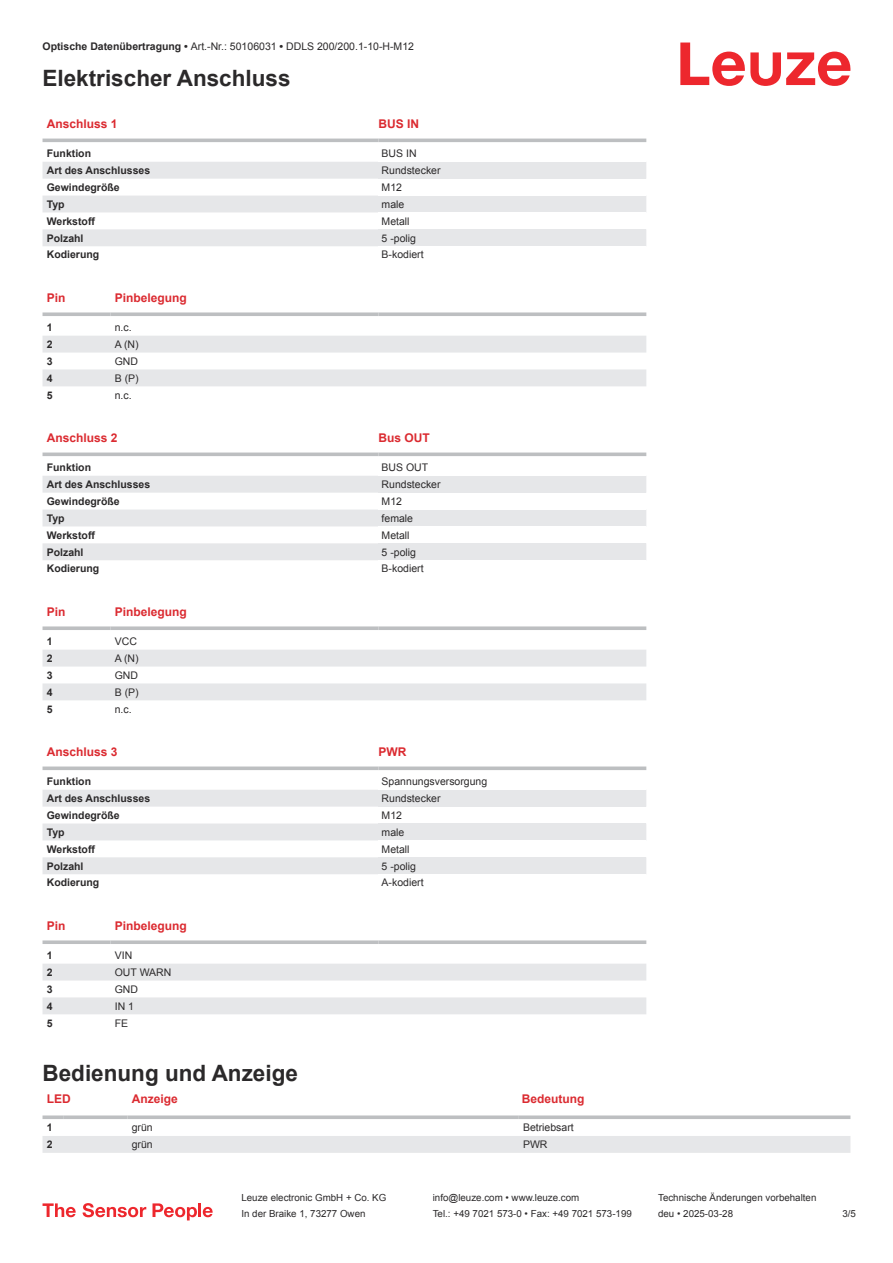
<style>
.page{position:relative;width:893px;height:1263px;background:#fff}
.page>*{position:absolute;margin:0;border:0;box-sizing:border-box;transform-origin:0 0}
.t1{font:700 22.5px "Arial";color:#2b292a}
.t2{font:700 12px "Arial";color:#db2a30}
.t3{font:10.5px "Arial";color:#2b292a}
.t4{font:700 10.5px "Arial";color:#2b292a}
.t5{font:9.75px "Arial";color:#2b292a}
.s1{font-weight:700}
</style>
<div class="page">
<svg style="left:680px;top:43px;width:170px;height:43px"></svg>
<svg style="left:43px;top:138px;width:603px;height:1px"></svg>
<svg style="left:43px;top:162px;width:335px;height:84px;fill:#e6e7e9"></svg>
<hr style="left:43px;top:139px;width:335px;height:3px;background:#bdbfc1">
<hr style="left:378px;top:139px;width:268px;height:3px;background:#bdbfc1">
<div style="left:378px;top:162px;width:268px;height:17px;background:#e6e7e9"></div>
<div style="left:378px;top:196px;width:268px;height:16px;background:#e6e7e9"></div>
<div style="left:378px;top:229px;width:268px;height:17px;background:#e6e7e9"></div>
<svg style="left:43px;top:336px;width:603px;height:50px"></svg>
<svg style="left:43px;top:312px;width:68px;height:4px"></svg>
<svg style="left:111px;top:312px;width:267px;height:4px"></svg>
<svg style="left:378px;top:312px;width:268px;height:4px"></svg>
<svg style="left:43px;top:476px;width:335px;height:84px;fill:#e6e7e9"></svg>
<svg style="left:43px;top:452px;width:335px;height:4px"></svg>
<svg style="left:378px;top:452px;width:268px;height:4px"></svg>
<div style="left:378px;top:476px;width:268px;height:17px;background:#e6e7e9"></div>
<div style="left:378px;top:509px;width:268px;height:17px;background:#e6e7e9"></div>
<div style="left:378px;top:543px;width:268px;height:17px;background:#e6e7e9"></div>
<svg style="left:43px;top:650px;width:603px;height:50px"></svg>
<svg style="left:43px;top:626px;width:68px;height:4px"></svg>
<svg style="left:111px;top:626px;width:267px;height:4px"></svg>
<svg style="left:378px;top:626px;width:268px;height:4px"></svg>
<svg style="left:43px;top:790px;width:335px;height:84px;fill:#e6e7e9"></svg>
<svg style="left:43px;top:766px;width:335px;height:4px"></svg>
<svg style="left:378px;top:766px;width:268px;height:4px"></svg>
<div style="left:378px;top:790px;width:268px;height:17px;background:#e6e7e9"></div>
<div style="left:378px;top:823px;width:268px;height:17px;background:#e6e7e9"></div>
<div style="left:378px;top:857px;width:268px;height:17px;background:#e6e7e9"></div>
<svg style="left:43px;top:964px;width:603px;height:50px"></svg>
<svg style="left:43px;top:940px;width:68px;height:4px"></svg>
<svg style="left:111px;top:940px;width:267px;height:4px"></svg>
<svg style="left:378px;top:940px;width:268px;height:4px"></svg>
<div style="left:43px;top:1136px;width:807px;height:17px;background:#e6e7e9"></div>
<svg style="left:43px;top:1115px;width:21px;height:4px"></svg>
<svg style="left:64px;top:1115px;width:64px;height:4px"></svg>
<svg style="left:128px;top:1115px;width:391px;height:4px;background:#c5c6c8"></svg>
<svg style="left:519px;top:1115px;width:331px;height:4px"></svg>
<svg style="left:43px;top:1203px;width:33px;height:14px"></svg>
<svg style="left:83px;top:1203px;width:63px;height:14px"></svg>
<svg style="left:153px;top:1203px;width:44px;height:17px"></svg>
<hr style="left:198px;top:1203px;width:3px;height:14px;background:#ed272d">
<svg style="left:203px;top:1207px;width:10px;height:10px"></svg>
<p class="t3" style="left:43px;top:43px;width:373px"><span class="s1">Optische Datenübertragung •</span> Art.-Nr.: 50106031 <span class="s1">•</span> DDLS 200/200.1-10-H-M12</p>
<h1 class="t1" style="left:43px;top:70px;width:250px">Elektrischer Anschluss</h1>
<p class="t2" style="left:47px;top:119px;width:72px">Anschluss 1</p>
<p class="t2" style="left:378px;top:119px;width:42px">BUS IN</p>
<p class="t4" style="left:47px;top:149px;width:46px">Funktion</p>
<p class="t3" style="left:382px;top:149px;width:37px">BUS IN</p>
<p class="t4" style="left:47px;top:166px;width:105px">Art des Anschlusses</p>
<p class="t3" style="left:382px;top:166px;width:60px">Rundstecker</p>
<p class="t4" style="left:47px;top:183px;width:74px">Gewindegröße</p>
<p class="t3" style="left:382px;top:183px;width:22px">M12</p>
<p class="t4" style="left:47px;top:200px;width:19px">Typ</p>
<p class="t3" style="left:382px;top:200px;width:24px">male</p>
<p class="t4" style="left:47px;top:217px;width:50px">Werkstoff</p>
<p class="t3" style="left:382px;top:217px;width:30px">Metall</p>
<p class="t4" style="left:47px;top:234px;width:38px">Polzahl</p>
<p class="t3" style="left:382px;top:234px;width:36px">5 -polig</p>
<p class="t4" style="left:47px;top:251px;width:54px">Kodierung</p>
<p class="t3" style="left:382px;top:251px;width:44px">B-kodiert</p>
<p class="t2" style="left:47px;top:293px;width:20px">Pin</p>
<p class="t2" style="left:115px;top:293px;width:74px">Pinbelegung</p>
<p class="t4" style="left:47px;top:323px;width:7px">1</p>
<p class="t3" style="left:115px;top:323px;width:18px">n.c.</p>
<p class="t4" style="left:47px;top:340px;width:7px">2</p>
<p class="t3" style="left:115px;top:340px;width:25px">A (N)</p>
<p class="t4" style="left:47px;top:357px;width:7px">3</p>
<p class="t3" style="left:115px;top:357px;width:25px">GND</p>
<p class="t4" style="left:47px;top:374px;width:7px">4</p>
<p class="t3" style="left:115px;top:374px;width:25px">B (P)</p>
<p class="t4" style="left:47px;top:391px;width:7px">5</p>
<p class="t3" style="left:115px;top:391px;width:18px">n.c.</p>
<p class="t2" style="left:47px;top:433px;width:72px">Anschluss 2</p>
<p class="t2" style="left:378px;top:433px;width:53px">Bus OUT</p>
<p class="t4" style="left:47px;top:463px;width:46px">Funktion</p>
<p class="t3" style="left:382px;top:463px;width:48px">BUS OUT</p>
<p class="t4" style="left:47px;top:480px;width:105px">Art des Anschlusses</p>
<p class="t3" style="left:382px;top:480px;width:60px">Rundstecker</p>
<p class="t4" style="left:47px;top:497px;width:74px">Gewindegröße</p>
<p class="t3" style="left:382px;top:497px;width:22px">M12</p>
<p class="t4" style="left:47px;top:514px;width:19px">Typ</p>
<p class="t3" style="left:382px;top:514px;width:33px">female</p>
<p class="t4" style="left:47px;top:531px;width:50px">Werkstoff</p>
<p class="t3" style="left:382px;top:531px;width:30px">Metall</p>
<p class="t4" style="left:47px;top:548px;width:38px">Polzahl</p>
<p class="t3" style="left:382px;top:548px;width:36px">5 -polig</p>
<p class="t4" style="left:47px;top:565px;width:54px">Kodierung</p>
<p class="t3" style="left:382px;top:565px;width:44px">B-kodiert</p>
<p class="t2" style="left:47px;top:607px;width:20px">Pin</p>
<p class="t2" style="left:115px;top:607px;width:74px">Pinbelegung</p>
<p class="t4" style="left:47px;top:637px;width:7px">1</p>
<p class="t3" style="left:115px;top:637px;width:24px">VCC</p>
<p class="t4" style="left:47px;top:654px;width:7px">2</p>
<p class="t3" style="left:115px;top:654px;width:25px">A (N)</p>
<p class="t4" style="left:47px;top:671px;width:7px">3</p>
<p class="t3" style="left:115px;top:671px;width:25px">GND</p>
<p class="t4" style="left:47px;top:688px;width:7px">4</p>
<p class="t3" style="left:115px;top:688px;width:25px">B (P)</p>
<p class="t4" style="left:47px;top:705px;width:7px">5</p>
<p class="t3" style="left:115px;top:705px;width:18px">n.c.</p>
<p class="t2" style="left:47px;top:747px;width:72px">Anschluss 3</p>
<p class="t2" style="left:378px;top:747px;width:29px">PWR</p>
<p class="t4" style="left:47px;top:777px;width:46px">Funktion</p>
<p class="t3" style="left:382px;top:777px;width:107px">Spannungsversorgung</p>
<p class="t4" style="left:47px;top:794px;width:105px">Art des Anschlusses</p>
<p class="t3" style="left:382px;top:794px;width:60px">Rundstecker</p>
<p class="t4" style="left:47px;top:811px;width:74px">Gewindegröße</p>
<p class="t3" style="left:382px;top:811px;width:22px">M12</p>
<p class="t4" style="left:47px;top:828px;width:19px">Typ</p>
<p class="t3" style="left:382px;top:828px;width:24px">male</p>
<p class="t4" style="left:47px;top:845px;width:50px">Werkstoff</p>
<p class="t3" style="left:382px;top:845px;width:30px">Metall</p>
<p class="t4" style="left:47px;top:862px;width:38px">Polzahl</p>
<p class="t3" style="left:382px;top:862px;width:36px">5 -polig</p>
<p class="t4" style="left:47px;top:879px;width:54px">Kodierung</p>
<p class="t3" style="left:382px;top:879px;width:44px">A-kodiert</p>
<p class="t2" style="left:47px;top:921px;width:20px">Pin</p>
<p class="t2" style="left:115px;top:921px;width:74px">Pinbelegung</p>
<p class="t4" style="left:47px;top:951px;width:7px">1</p>
<p class="t3" style="left:115px;top:951px;width:19px">VIN</p>
<p class="t4" style="left:47px;top:968px;width:7px">2</p>
<p class="t3" style="left:115px;top:968px;width:58px">OUT WARN</p>
<p class="t4" style="left:47px;top:985px;width:7px">3</p>
<p class="t3" style="left:115px;top:985px;width:25px">GND</p>
<p class="t4" style="left:47px;top:1002px;width:7px">4</p>
<p class="t3" style="left:115px;top:1002px;width:21px">IN 1</p>
<p class="t4" style="left:47px;top:1019px;width:7px">5</p>
<p class="t3" style="left:115px;top:1019px;width:15px">FE</p>
<h1 class="t1" style="left:43px;top:1065px;width:257px">Bedienung und Anzeige</h1>
<p class="t2" style="left:47px;top:1094px;width:25px">LED</p>
<p class="t2" style="left:132px;top:1094px;width:48px">Anzeige</p>
<p class="t2" style="left:522px;top:1094px;width:64px">Bedeutung</p>
<p class="t4" style="left:47px;top:1123px;width:7px">1</p>
<p class="t3" style="left:132px;top:1123px;width:23px">grün</p>
<p class="t3" style="left:523px;top:1123px;width:52px">Betriebsart</p>
<p class="t4" style="left:47px;top:1140px;width:7px">2</p>
<p class="t3" style="left:132px;top:1140px;width:23px">grün</p>
<p class="t3" style="left:523px;top:1140px;width:26px">PWR</p>
<p class="t5" style="left:241px;top:1194px;width:146px">Leuze electronic GmbH + Co. KG</p>
<p class="t5" style="left:433px;top:1194px;width:148px">info@leuze.com • www.leuze.com</p>
<p class="t5" style="left:658px;top:1194px;width:160px">Technische Änderungen vorbehalten</p>
<p class="t5" style="left:241px;top:1210px;width:126px">In der Braike 1, 73277 Owen</p>
<p class="t5" style="left:433px;top:1210px;width:201px">Tel.: +49 7021 573-0 • Fax: +49 7021 573-199</p>
<p class="t5" style="left:658px;top:1210px;width:76px">deu • 2025-03-28</p>
<p class="t5" style="left:842px;top:1210px;width:15px">3 /5</p>
</div>
